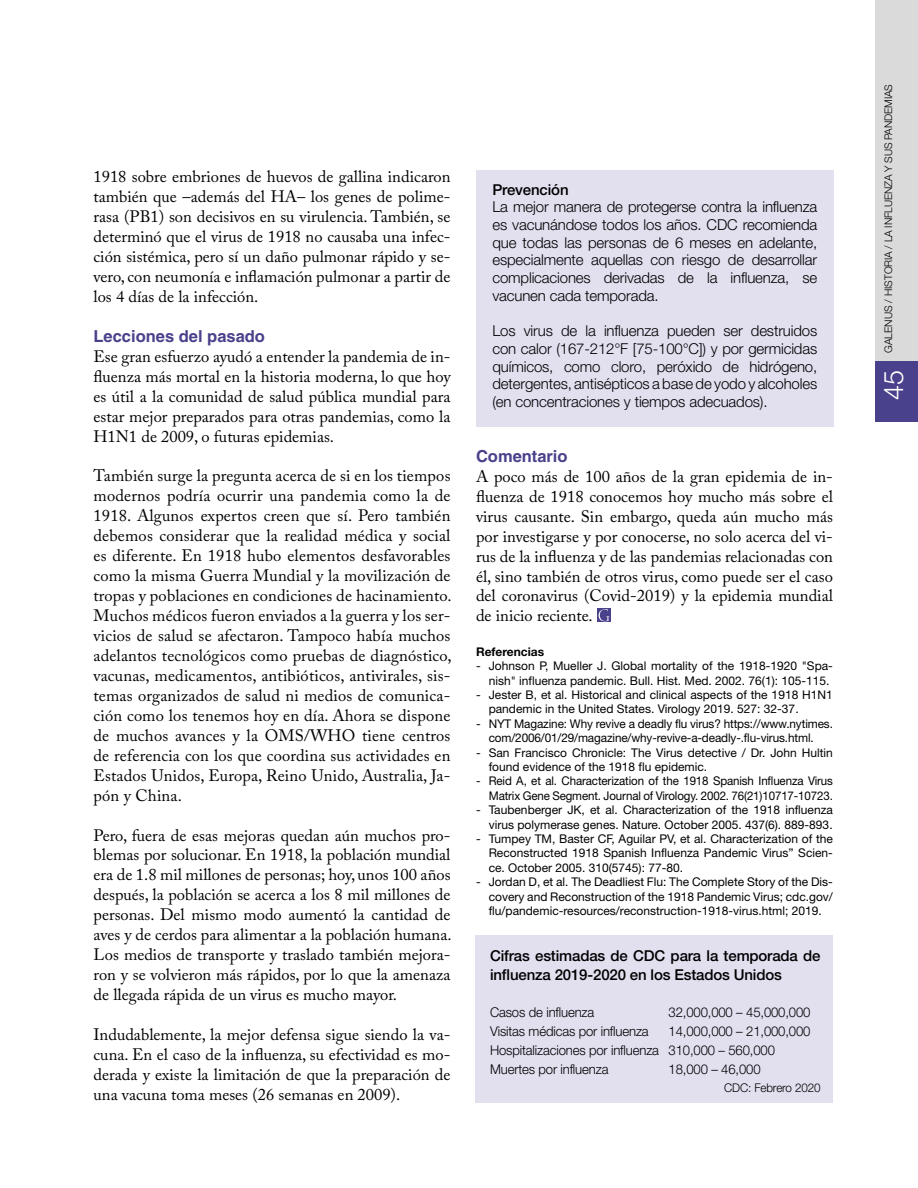
<style>
.page{position:relative;width:918px;height:1188px;background:#fff}
.page>*{position:absolute;margin:0;border:0;box-sizing:border-box;transform-origin:0 0}
.t1{font:300 27px "Helvetica Neue";color:#fff}
.t2{font:16.5px/20px "Adobe Caslon Pro";color:#000;text-align:justify}
.t3{font:700 16.5px "Helvetica LT Std";color:#49418c}
.t4{font:300 15px/17.7px "Helvetica Neue";letter-spacing:-.01em;color:#000;text-align:justify}
.t5{font:500 15px/18.8px "Helvetica Neue";letter-spacing:-.01em;color:#000}
.t6{font:300 13.5px/18.8px "Helvetica Neue";letter-spacing:-.01em;color:#000}
.t7{font:12px/14.4px "Helvetica Neue";color:#000;text-align:right}
.t8{font:12px/14.4px "Helvetica Neue";color:#000;text-align:right;scale:.96 1}
.t9{font:300 12px "Helvetica Neue";letter-spacing:-.01em;color:#000}
.t10{font:700 12px "Helvetica Neue LT Std";color:#000}
.t11{font:300 10.5px "Helvetica Neue";letter-spacing:-.01em;color:#000}
</style>
<div class="page">
<div style="left:476px;top:170px;width:358px;height:257px;background:#e2dfef"></div>
<div style="left:475px;top:935px;width:358px;height:168px;background:#e2dfef"></div>
<svg style="left:597px;top:608px;width:14px;height:14px"></svg>
<svg style="left:599px;top:609px;width:10px;height:12px"></svg>
<div style="left:875px;top:0;width:43px;height:412px;background:#dadada"></div>
<div style="left:875px;top:361px;width:43px;height:61px;background:#49418c"></div>
<p class="t2" style="left:94px;top:167px;width:358px">1918 sobre embriones de huevos de gallina indicaron también que –además del HA– los genes de polime&shy;rasa (PB1) son decisivos en su virulencia. También, se determinó que el virus de 1918 no causaba una infec&shy;ción sistémica, pero sí un daño pulmonar rápido y se&shy;vero, con neumonía e inflamación pulmonar a partir de los 4 días de la infección.</p>
<p class="t3" style="left:94px;top:326px;width:173px">Lecciones del pasado</p>
<p class="t2" style="left:94px;top:346px;width:359px">Ese gran esfuerzo ayudó a entender la pandemia de in&shy;fluenza más mortal en la historia moderna, lo que hoy es útil a la comunidad de salud pública mundial para estar mejor preparados para otras pandemias, como la H1N1 de 2009, o futuras epidemias.</p>
<p class="t2" style="left:94px;top:466px;width:360px">También surge la pregunta acerca de si en los tiempos modernos podría ocurrir una pandemia como la de 1918. Algunos expertos creen que sí. Pero también debemos considerar que la realidad médica y social es diferente. En 1918 hubo elementos desfavorables como la misma Guerra Mundial y la movilización de tropas y poblaciones en condiciones de hacinamiento.<br>Muchos médicos fueron enviados a la guerra y los ser&shy;vicios de salud se afectaron. Tampoco había muchos adelantos tecnológicos como pruebas de diagnóstico, vacunas, medicamentos, antibióticos, antivirales, sis&shy;temas organizados de salud ni medios de comunica&shy;ción como los tenemos hoy en día. Ahora se dispone de muchos avances y la OMS/WHO tiene centros de referencia con los que coordina sus actividades en Estados Unidos, Europa, Reino Unido, Australia, Ja&shy;pón y China.</p>
<p class="t2" style="left:94px;top:825px;width:360px">Pero, fuera de esas mejoras quedan aún muchos pro&shy;blemas por solucionar. En 1918, la población mundial era de 1.8 mil millones de personas; hoy, unos 100 años después, la población se acerca a los 8 mil millones de personas. Del mismo modo aumentó la cantidad de aves y de cerdos para alimentar a la población humana.<br>Los medios de transporte y traslado también mejora&shy;ron y se volvieron más rápidos, por lo que la amenaza de llegada rápida de un virus es mucho mayor.</p>
<p class="t2" style="left:94px;top:1024px;width:358px">Indudablemente, la mejor defensa sigue siendo la va&shy;cuna. En el caso de la influenza, su efectividad es mo&shy;derada y existe la limitación de que la preparación de una vacuna toma meses (26 semanas en 2009).</p>
<p class="t5" style="left:492px;top:180px;width:78px">Prevención</p>
<p class="t4" style="left:492px;top:198px;width:326px">La mejor manera de protegerse contra la influenza es vacunándose todos los años. CDC recomienda que todas las personas de 6 meses en adelante, especialmente aquellas con riesgo de desarrollar complicaciones derivadas de la influenza, se vacunen cada temporada.</p>
<p class="t4" style="left:492px;top:322px;width:326px">Los virus de la influenza pueden ser destruidos con calor (167-212°F [75-100°C]) y por germicidas químicos, como cloro, peróxido de hidrógeno, detergentes, antisépticos a base de yodo y alcoholes (en concentraciones y tiempos adecuados).</p>
<p class="t3" style="left:476px;top:446px;width:93px">Comentario</p>
<p class="t2" style="left:476px;top:466px;width:359px">A poco más de 100 años de la gran epidemia de in&shy;fluenza de 1918 conocemos hoy mucho más sobre el virus causante. Sin embargo, queda aún mucho más por investigarse y por conocerse, no solo acerca del vi&shy;rus de la influenza y de las pandemias relacionadas con él, sino también de otros virus, como puede ser el caso del coronavirus (Covid-2019) y la epidemia mundial de inicio reciente.</p>
<p class="t10" style="left:476px;top:644px;width:70px">Referencias</p>
<p class="t7" style="left:476px;top:659px;width:358px">- Johnson P, Mueller J. Global mortality of the 1918-1920 "Spa&shy;nish" influenza pandemic. Bull. Hist. Med. 2002. 76(1): 105-115.</p>
<p class="t7" style="left:489px;top:687px;width:346px;text-align:left;text-indent:-13px">- Jester B, et al. Historical and clinical aspects of the 1918 H1N1 pandemic in the United States. Virology 2019. 527: 32-37.</p>
<p class="t7" style="left:476px;top:716px;width:358px;text-align:center">- NYT Magazine: Why revive a deadly flu virus? https://www.nytimes. com/2006/01/29/magazine/why-revive-a-deadly-.flu-virus.html.</p>
<p class="t7" style="left:489px;top:745px;width:346px;text-align:left;text-indent:-13px">- San Francisco Chronicle: The Virus detective / Dr. John Hultin found evidence of the 1918 flu epidemic.</p>
<p class="t8" style="left:476px;top:774px;width:373px">- Reid A, et al. Characterization of the 1918 Spanish Influenza Virus<br>Matrix Gene Segment. Journal of Virology. 2002. 76(21)10717-10723.</p>
<p class="t7" style="left:476px;top:803px;width:358px">- Taubenberger JK, et al. Characterization of the 1918 influenza virus polymerase genes. Nature. October 2005. 437(6). 889-893.</p>
<p class="t7" style="left:489px;top:831px;width:346px;text-align:justify;text-indent:-13px">- Tumpey TM, Baster CF, Aguilar PV, et al. Characterization of the Reconstructed 1918 Spanish Influenza Pandemic Virus” Scien&shy;ce. October 2005. 310(5745): 77-80.</p>
<p class="t7" style="left:489px;top:875px;width:346px;text-align:justify;text-indent:-13px">- Jordan D, et al. The Deadliest Flu: The Complete Story of the Dis&shy;covery and Reconstruction of the 1918 Pandemic Virus; cdc.gov/ flu/pandemic-resources/reconstruction-1918-virus.html; 2019.</p>
<p class="t5" style="left:490px;top:946px;width:332px">Cifras estimadas de CDC para la temporada de influenza 2019-2020 en los Estados Unidos</p>
<p class="t6" style="left:490px;top:1003px;width:106px">Casos de influenza</p>
<p class="t6" style="left:669px;top:1003px;width:144px">32,000,000 – 45,000,000</p>
<p class="t6" style="left:490px;top:1022px;width:160px">Visitas médicas por influenza</p>
<p class="t6" style="left:490px;top:1022px;width:322px;text-indent:178px">14,000,000 – 21,000,000<br>Hospitalizaciones por influenza 310,000 – 560,000<br>Muertes por influenza</p>
<p class="t6" style="left:669px;top:1059px;width:94px">18,000 – 46,000</p>
<p class="t9" style="left:724px;top:1081px;width:98px">CDC: Febrero 2020</p>
<p class="t11" style="left:882px;top:353px;width:270px;rotate:-90deg">GALENUS / HISTORIA / LA INFLUENZA Y SUS PANDEMIAS</p>
<h1 class="t1" style="left:877px;top:400px;width:32px;rotate:-90deg">45</h1>
</div>
